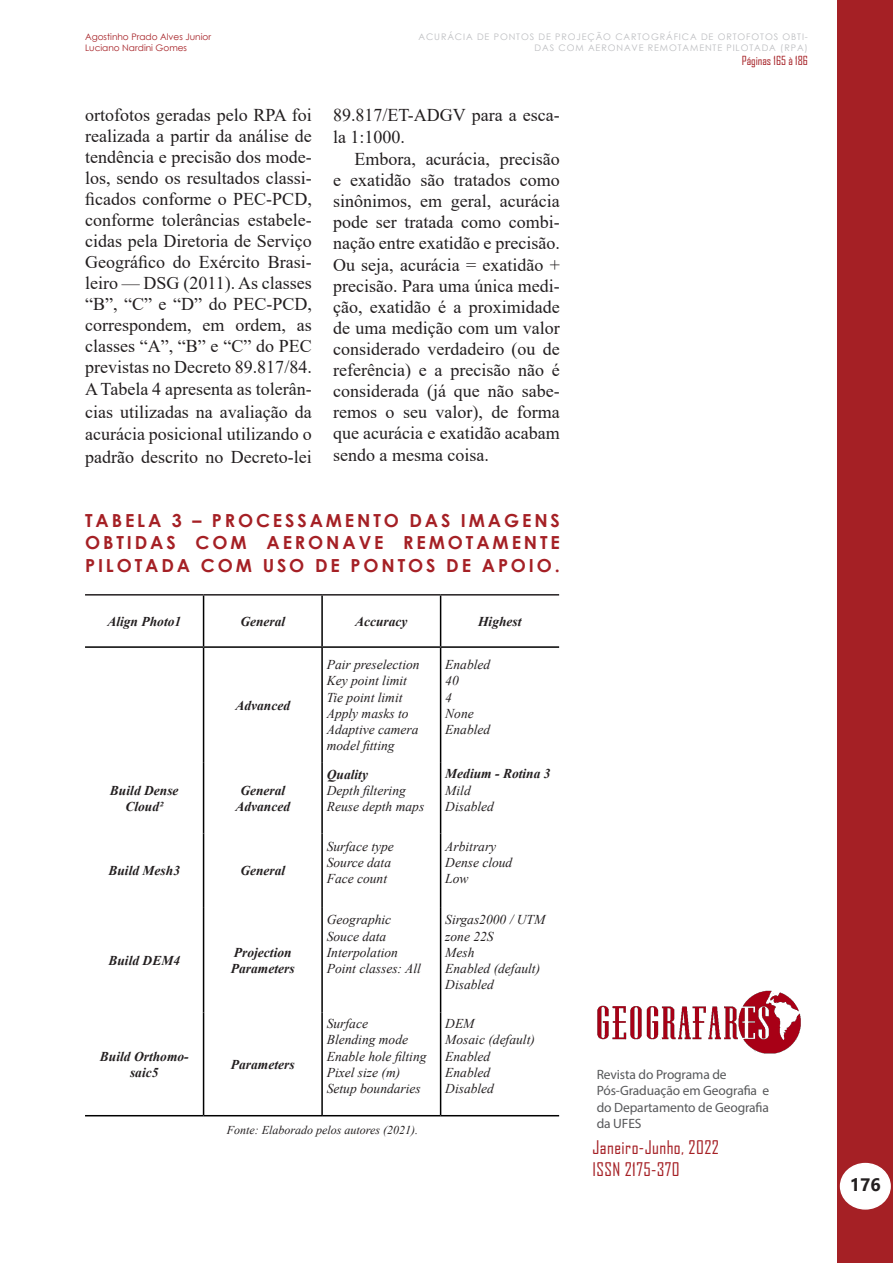
<style>
.page{position:relative;width:893px;height:1263px;background:#fff}
.page>*{position:absolute;margin:0;border:0;box-sizing:border-box;transform-origin:0 0}
.Corpo_do_Texto_Ofici{font:18px/21.3px "Times New Roman";color:#231f20;text-align:justify}
.TÍTULO_CENTURY{font:700 18px/22.5px "Century Gothic";letter-spacing:.16em;color:#a52025;text-align:justify}
.t1{font:18px/21.6px "Agency FB";letter-spacing:.025em;color:#a52025}
.t2{font:700 18px "Segoe UI";color:#231f20}
.t3{font:italic 13.5px/16.2px "Times New Roman";color:#231f20}
.t4{font:italic 700 13.5px/16.2px "Times New Roman";color:#231f20;text-align:center}
.t5{font:13.5px/16.2px "Myriad Pro";letter-spacing:-.01em;color:#57585a}
.TÍTULO_CENTURY-2{font:italic 12px "Times New Roman";color:#231f20}
.t6{font:12px "Agency FB";color:#a52025}
.t7{font:9px/10.8px "Century Gothic";letter-spacing:.1em;color:#bcbdc0;text-align:right}
.t8{font:9px/10.8px "Century Gothic";color:#a52025}
</style>
<div class="page">
<div style="left:838px;top:0;width:55px;height:1263px;background:#a52025"></div>
<div style="left:841px;top:1163px;width:49px;height:46px;background:#fff;border-radius:50%"></div>
<div style="left:840px;top:1163px;width:51px;height:46px;border:2px solid #fff;border-radius:50%"></div>
<img style="left:597px;top:990px;width:204px;height:64px">
<hr style="left:85px;top:594px;width:119px;height:2px;background:#231f20">
<hr style="left:204px;top:594px;width:118px;height:2px;background:#231f20">
<hr style="left:322px;top:594px;width:119px;height:2px;background:#231f20">
<hr style="left:441px;top:594px;width:118px;height:2px;background:#231f20">
<hr style="left:203px;top:595px;width:1px;height:51px;background:#000">
<hr style="left:321px;top:595px;width:2px;height:51px;background:#000">
<hr style="left:440px;top:595px;width:1px;height:51px;background:#000">
<hr style="left:85px;top:646px;width:119px;height:2px;background:#000">
<hr style="left:204px;top:646px;width:118px;height:2px;background:#000">
<hr style="left:203px;top:648px;width:1px;height:115px;background:#000">
<hr style="left:322px;top:646px;width:119px;height:2px;background:#000">
<hr style="left:321px;top:648px;width:2px;height:115px;background:#000">
<hr style="left:441px;top:646px;width:118px;height:2px;background:#000">
<hr style="left:440px;top:648px;width:1px;height:115px;background:#000">
<hr style="left:203px;top:763px;width:1px;height:70px;background:#000">
<hr style="left:321px;top:763px;width:2px;height:70px;background:#000">
<hr style="left:440px;top:763px;width:1px;height:70px;background:#000">
<hr style="left:203px;top:833px;width:1px;height:75px;background:#000">
<hr style="left:321px;top:833px;width:2px;height:75px;background:#000">
<hr style="left:440px;top:833px;width:1px;height:75px;background:#000">
<hr style="left:203px;top:908px;width:1px;height:104px;background:#000">
<hr style="left:321px;top:908px;width:2px;height:104px;background:#000">
<hr style="left:440px;top:908px;width:1px;height:104px;background:#000">
<hr style="left:203px;top:1012px;width:1px;height:103px;background:#000">
<hr style="left:321px;top:1012px;width:2px;height:103px;background:#000">
<hr style="left:440px;top:1012px;width:1px;height:103px;background:#000">
<hr style="left:85px;top:1115px;width:119px;height:1px;background:#000">
<hr style="left:204px;top:1115px;width:118px;height:1px;background:#000">
<hr style="left:322px;top:1115px;width:119px;height:1px;background:#000">
<hr style="left:441px;top:1115px;width:118px;height:1px;background:#000">
<p class="t8" style="left:85px;top:31px;width:128px">Agostinho Prado Alves Junior<br>Luciano Nardini Gomes</p>
<p class="t7" style="left:418px;top:31px;width:391px">ACURÁCIA DE PONTOS DE PROJEÇÃO CARTOGRÁFICA DE ORTOFOTOS OBTI-<br>DAS COM AERONAVE REMOTAMENTE PILOTADA (RPA)</p>
<p class="t6" style="left:742px;top:53px;width:68px">Páginas 165 à 186</p>
<p class="Corpo_do_Texto_Ofici" style="left:85px;top:104px;width:228px">ortofotos geradas pelo RPA foi realizada a partir da análise de tendência e precisão dos mode&shy;los, sendo os resultados classi&shy;ficados conforme o PEC-PCD, conforme tolerâncias estabele&shy;cidas pela Diretoria de Serviço Geográfico do Exército Brasi&shy;leiro — DSG (2011). As classes “B”, “C” e “D” do PEC-PCD, correspondem, em ordem, as classes “A”, “B” e “C” do PEC previstas no Decreto 89.817/84.<br>A Tabela 4 apresenta as tolerân&shy;cias utilizadas na avaliação da acurácia posicional utilizando o padrão descrito no Decreto-lei</p>
<p class="Corpo_do_Texto_Ofici" style="left:333px;top:103px;width:228px;line-height:22.5px">89.817/ET-ADGV para a esca&shy;la 1:1000.</p>
<p class="Corpo_do_Texto_Ofici" style="left:333px;top:147px;width:228px;text-indent:21px">Embora, acurácia, precisão e exatidão são tratados como sinônimos, em geral, acurácia pode ser tratada como combi&shy;nação entre exatidão e precisão.<br>Ou seja, acurácia = exatidão + precisão. Para uma única medi&shy;ção, exatidão é a proximidade de uma medição com um valor considerado verdadeiro (ou de referência) e a precisão não é considerada (já que não sabe&shy;remos o seu valor), de forma que acurácia e exatidão acabam sendo a mesma coisa.</p>
<p class="TÍTULO_CENTURY" style="left:85px;top:508px;width:476px">TABELA 3 – PROCESSAMENTO DAS IMAGENS OBTIDAS COM AERONAVE REMOTAMENTE PILOTADA COM USO DE PONTOS DE APOIO.</p>
<p class="t4" style="left:107px;top:612px;width:75px">Align Photo1</p>
<p class="t4" style="left:240px;top:612px;width:46px">General</p>
<p class="t4" style="left:355px;top:612px;width:54px">Accuracy</p>
<p class="t4" style="left:478px;top:612px;width:45px">Highest</p>
<p class="t4" style="left:235px;top:696px;width:56px">Advanced</p>
<p class="t4" style="left:110px;top:782px;width:70px">Build Dense<br>Cloud²</p>
<p class="t4" style="left:240px;top:782px;width:46px">General</p>
<p class="t4" style="left:235px;top:798px;width:56px">Advanced</p>
<p class="t4" style="left:108px;top:862px;width:73px">Build Mesh3</p>
<p class="t4" style="left:240px;top:862px;width:46px">General</p>
<p class="t4" style="left:108px;top:952px;width:73px">Build DEM4</p>
<p class="t4" style="left:234px;top:944px;width:59px">Projection</p>
<p class="t4" style="left:231px;top:960px;width:65px">Parameters</p>
<p class="t4" style="left:100px;top:1047px;width:90px">Build Orthomo&shy;saic5</p>
<p class="t4" style="left:231px;top:1056px;width:65px">Parameters</p>
<p class="t3" style="left:327px;top:656px;width:94px">Pair preselection</p>
<p class="t3" style="left:327px;top:672px;width:82px">Key point limit</p>
<p class="t3" style="left:327px;top:689px;width:77px">Tie point limit</p>
<p class="t3" style="left:327px;top:705px;width:83px">Apply masks to</p>
<p class="t3" style="left:327px;top:721px;width:93px">Adaptive camera model fitting</p>
<p class="t4" style="left:327px;top:765px;width:43px">Quality</p>
<p class="t3" style="left:327px;top:782px;width:81px">Depth filtering</p>
<p class="t3" style="left:327px;top:798px;width:99px">Reuse depth maps</p>
<p class="t3" style="left:327px;top:838px;width:69px">Surface type</p>
<p class="t3" style="left:327px;top:854px;width:66px">Source data</p>
<p class="t3" style="left:327px;top:870px;width:62px">Face count</p>
<p class="t3" style="left:327px;top:911px;width:66px">Geographic</p>
<p class="t3" style="left:327px;top:927px;width:61px">Souce data</p>
<p class="t3" style="left:327px;top:944px;width:73px">Interpolation</p>
<p class="t3" style="left:327px;top:960px;width:96px">Point classes: All</p>
<p class="t3" style="left:327px;top:1015px;width:43px">Surface</p>
<p class="t3" style="left:327px;top:1031px;width:83px">Blending mode</p>
<p class="t3" style="left:327px;top:1048px;width:101px">Enable hole filting</p>
<p class="t3" style="left:327px;top:1064px;width:75px">Pixel size (m)</p>
<p class="t3" style="left:327px;top:1080px;width:96px">Setup boundaries</p>
<p class="TÍTULO_CENTURY-2" style="left:227px;top:1122px;width:193px">Fonte: Elaborado pelos autores (2021).</p>
<p class="t3" style="left:445px;top:656px;width:46px">Enabled</p>
<p class="t3" style="left:445px;top:672px;width:15px">40</p>
<p class="t3" style="left:445px;top:689px;width:8px">4</p>
<p class="t3" style="left:445px;top:705px;width:30px">None</p>
<p class="t3" style="left:445px;top:721px;width:46px">Enabled</p>
<p class="t4" style="left:445px;top:765px;width:107px">Medium - Rotina 3</p>
<p class="t3" style="left:445px;top:782px;width:27px">Mild</p>
<p class="t3" style="left:445px;top:798px;width:50px">Disabled</p>
<p class="t3" style="left:445px;top:838px;width:53px">Arbitrary</p>
<p class="t3" style="left:445px;top:854px;width:69px">Dense cloud</p>
<p class="t3" style="left:445px;top:870px;width:25px">Low</p>
<p class="t3" style="left:445px;top:911px;width:102px">Sirgas2000 / UTM zone 22S</p>
<p class="t3" style="left:445px;top:944px;width:31px">Mesh</p>
<p class="t3" style="left:445px;top:960px;width:96px">Enabled (default)</p>
<p class="t3" style="left:445px;top:976px;width:50px">Disabled</p>
<p class="t3" style="left:445px;top:1015px;width:31px">DEM</p>
<p class="t3" style="left:445px;top:1031px;width:91px">Mosaic (default)</p>
<p class="t3" style="left:445px;top:1048px;width:46px">Enabled</p>
<p class="t3" style="left:445px;top:1064px;width:46px">Enabled</p>
<p class="t3" style="left:445px;top:1080px;width:50px">Disabled</p>
<p class="t5" style="left:597px;top:1066px;width:174px">Revista do Programa de<br>Pós-Graduação em Geografia e do Departamento de Geografia da UFES</p>
<p class="t1" style="left:592px;top:1136px;width:128px">Janeiro-Junho, 2022<br>ISSN 2175-370</p>
<p class="t2" style="left:850px;top:1167px;width:33px">176</p>
</div>
